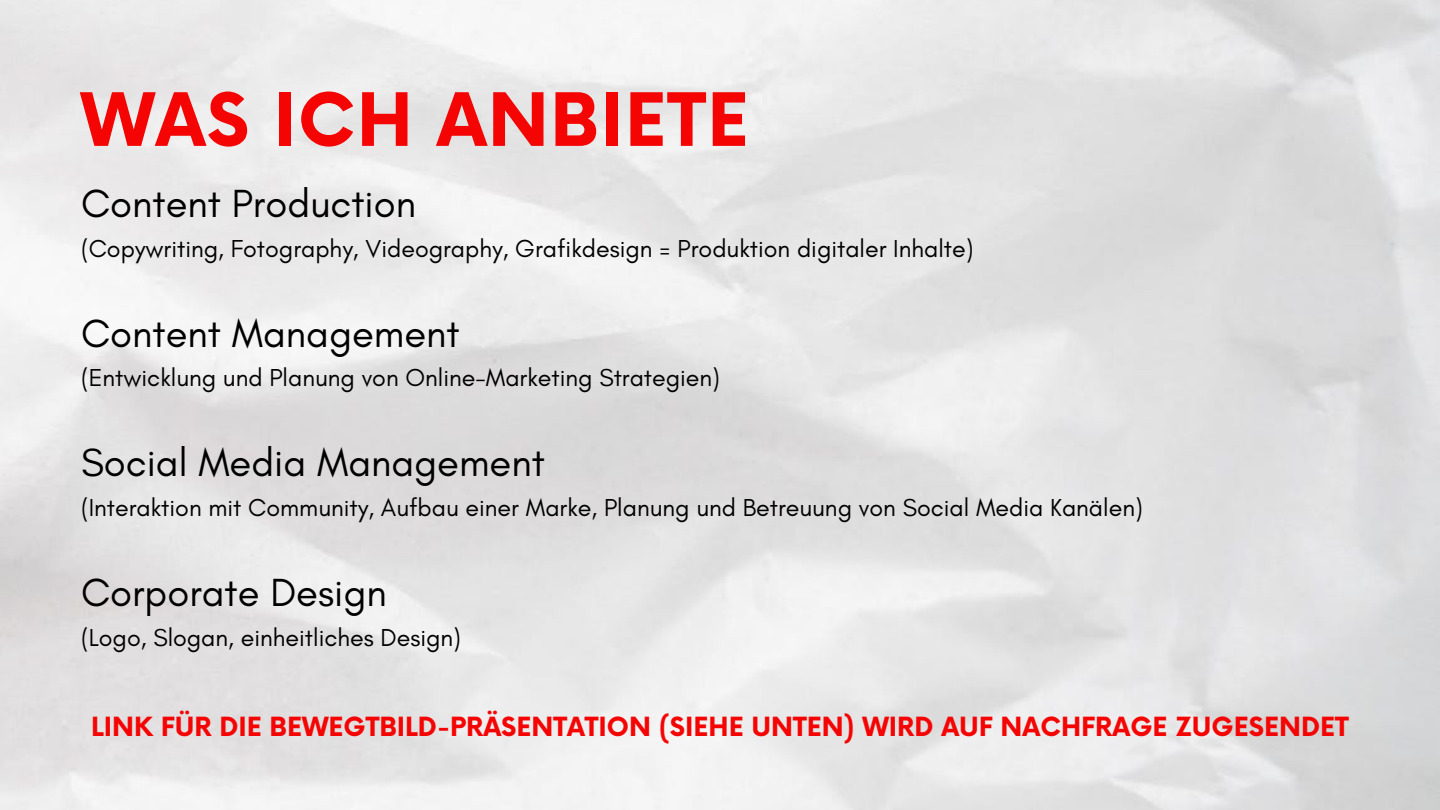
<style>
.page{position:relative;width:1440px;height:810px;background:#fff}
.page>*{position:absolute;margin:0;border:0;box-sizing:border-box;transform-origin:0 0}
.t1{font:700 71.6px "Now";letter-spacing:.02em;color:#f40503}
.t2{font:40px "Glacial Indifference";color:#000}
.t3{font:700 25.8px "Now";color:#f40503}
.t4{font:25px "Glacial Indifference";color:#000}
</style>
<div class="page">
<h1 class="t1" style="left:81px;top:81px;width:669px">WAS ICH ANBIETE</h1>
<p class="t2" style="left:81px;top:179px;width:337px">Content Production</p>
<p class="t4" style="left:81px;top:233px;width:894px">(Copywriting, Fotography, Videography, Grafikdesign = Produktion digitaler Inhalte)</p>
<p class="t2" style="left:81px;top:309px;width:380px">Content Management</p>
<p class="t4" style="left:81px;top:363px;width:640px">(Entwicklung und Planung von Online-Marketing Strategien)</p>
<p class="t2" style="left:81px;top:438px;width:465px">Social Media Management</p>
<p class="t4" style="left:81px;top:492px;width:1063px">(Interaktion mit Community, Aufbau einer Marke, Planung und Betreuung von Social Media Kanälen)</p>
<p class="t2" style="left:81px;top:568px;width:307px">Corporate Design</p>
<p class="t4" style="left:81px;top:622px;width:382px">(Logo, Slogan, einheitliches Design)</p>
<h2 class="t3" style="left:91px;top:713px;width:1259px">LINK FÜR DIE BEWEGTBILD-PRÄSENTATION (SIEHE UNTEN) WIRD AUF NACHFRAGE ZUGESENDET</h2>
</div>
